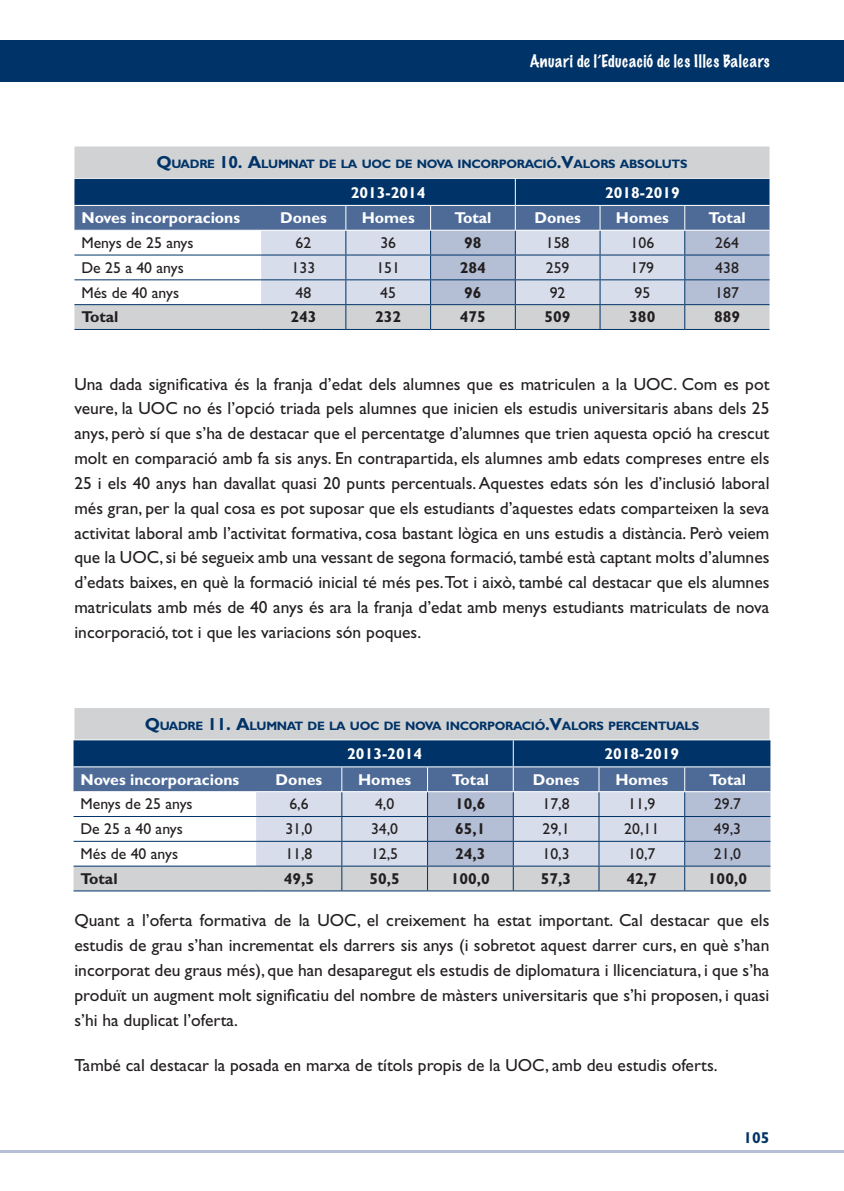
<style>
.page{position:relative;width:844px;height:1191px;background:#fff}
.page>*{position:absolute;margin:0;border:0;box-sizing:border-box;transform-origin:0 0}
.t1{font:17.5px/24.8px "Gill Sans Std";color:#231f20;text-align:justify}
.t2{font:15.75px "Gill Sans Std";color:#231f20}
.t3{font:700 15.75px "Gill Sans Std";color:#fff}
.t4{font:700 15.75px "Gill Sans Std";color:#231f20}
.t5{font:100 15.75px "Marker Felt";letter-spacing:.03em;color:#fff}
.t6{font:700 15.75px "Gill Sans Std";color:#003367}
.t7{font:700 12.25px "Gill Sans Std";letter-spacing:-.03em;color:#003367}
.s1{font-size:17.5px}
</style>
<div class="page">
<div style="left:0;top:40px;width:843px;height:42px;background:#003367"></div>
<hr style="left:0;top:1150px;width:843px;height:2px;background:#b4bed5">
<div style="left:74px;top:146px;width:695px;height:32px;background:#d1d2d4"></div>
<div style="left:74px;top:708px;width:695px;height:31px;background:#d1d2d4"></div>
<hr style="left:74px;top:329px;width:187px;height:1px;background:#003367">
<hr style="left:261px;top:329px;width:85px;height:1px;background:#003367">
<hr style="left:346px;top:329px;width:84px;height:1px;background:#003367">
<hr style="left:430px;top:329px;width:85px;height:1px;background:#003367">
<hr style="left:515px;top:329px;width:85px;height:1px;background:#003367">
<hr style="left:600px;top:329px;width:84px;height:1px;background:#003367">
<hr style="left:684px;top:329px;width:85px;height:1px;background:#003367">
<svg style="left:74px;top:179px;width:695px;height:150px;background:#97a8c0"></svg>
<hr style="left:74px;top:230px;width:187px;height:1px;background:#fff">
<hr style="left:261px;top:230px;width:85px;height:1px;background:#fff">
<hr style="left:346px;top:230px;width:84px;height:1px;background:#fff">
<hr style="left:430px;top:230px;width:85px;height:1px;background:#fff">
<hr style="left:515px;top:230px;width:85px;height:1px;background:#fff">
<hr style="left:600px;top:230px;width:84px;height:1px;background:#fff">
<hr style="left:684px;top:230px;width:85px;height:1px;background:#fff">
<svg style="left:73px;top:740px;width:697px;height:151px;background:#96a8bf"></svg>
<hr style="left:73px;top:791px;width:183px;height:1px;background:#fff">
<hr style="left:256px;top:791px;width:86px;height:1px;background:#fff">
<hr style="left:342px;top:791px;width:85px;height:1px;background:#fff">
<hr style="left:427px;top:791px;width:86px;height:1px;background:#fff">
<hr style="left:513px;top:791px;width:86px;height:1px;background:#fff">
<hr style="left:599px;top:791px;width:85px;height:1px;background:#fff">
<hr style="left:684px;top:791px;width:86px;height:1px;background:#fff">
<p class="t5" style="left:529px;top:49px;width:241px">Anuari de l’Educació de les Illes Balears</p>
<p class="t7" style="left:156px;top:157px;width:532px"><span class="s1">Q</span>UADRE <span class="s1">10. A</span>LUMNAT DE LA UOC DE NOVA INCORPORACIÓ<span class="s1">.V</span>ALORS ABSOLUTS</p>
<p class="t3" style="left:351px;top:183px;width:76px">2013-2014</p>
<p class="t3" style="left:605px;top:183px;width:76px">2018-2019</p>
<p class="t3" style="left:81px;top:208px;width:160px">Noves incorporacions</p>
<p class="t3" style="left:280px;top:208px;width:48px">Dones</p>
<p class="t3" style="left:361px;top:208px;width:54px">Homes</p>
<p class="t3" style="left:454px;top:208px;width:39px">Total</p>
<p class="t3" style="left:534px;top:208px;width:48px">Dones</p>
<p class="t3" style="left:615px;top:208px;width:54px">Homes</p>
<p class="t3" style="left:708px;top:208px;width:39px">Total</p>
<p class="t2" style="left:81px;top:234px;width:114px">Menys de 25 anys</p>
<p class="t2" style="left:295px;top:234px;width:17px">62</p>
<p class="t2" style="left:380px;top:234px;width:17px">36</p>
<p class="t4" style="left:464px;top:233px;width:19px">98</p>
<p class="t2" style="left:545px;top:234px;width:25px">158</p>
<p class="t2" style="left:630px;top:234px;width:25px">106</p>
<p class="t2" style="left:715px;top:234px;width:25px">264</p>
<p class="t2" style="left:81px;top:258px;width:104px">De 25 a 40 anys</p>
<p class="t2" style="left:291px;top:258px;width:25px">133</p>
<p class="t2" style="left:376px;top:258px;width:25px">151</p>
<p class="t4" style="left:459px;top:258px;width:28px">284</p>
<p class="t2" style="left:545px;top:258px;width:25px">259</p>
<p class="t2" style="left:630px;top:258px;width:25px">179</p>
<p class="t2" style="left:715px;top:258px;width:25px">438</p>
<p class="t2" style="left:81px;top:283px;width:99px">Més de 40 anys</p>
<p class="t2" style="left:295px;top:283px;width:17px">48</p>
<p class="t2" style="left:380px;top:283px;width:17px">45</p>
<p class="t4" style="left:464px;top:283px;width:19px">96</p>
<p class="t2" style="left:549px;top:283px;width:17px">92</p>
<p class="t2" style="left:634px;top:283px;width:17px">95</p>
<p class="t2" style="left:715px;top:283px;width:25px">187</p>
<p class="t4" style="left:81px;top:308px;width:39px">Total</p>
<p class="t4" style="left:290px;top:308px;width:28px">243</p>
<p class="t4" style="left:375px;top:308px;width:28px">232</p>
<p class="t4" style="left:459px;top:308px;width:28px">475</p>
<p class="t4" style="left:544px;top:308px;width:28px">509</p>
<p class="t4" style="left:629px;top:308px;width:28px">380</p>
<p class="t4" style="left:713px;top:308px;width:28px">889</p>
<p class="t1" style="left:74px;top:371px;width:696px">Una dada significativa és la franja d’edat dels alumnes que es matriculen a la UOC. Com es pot veure, la UOC no és l’opció triada pels alumnes que inicien els estudis universitaris abans dels 25 anys, però sí que s’ha de destacar que el percentatge d’alumnes que trien aquesta opció ha crescut molt en comparació amb fa sis anys. En contrapartida, els alumnes amb edats compreses entre els 25 i els 40 anys han davallat quasi 20 punts percentuals. Aquestes edats són les d’inclusió laboral més gran, per la qual cosa es pot suposar que els estudiants d’aquestes edats comparteixen la seva activitat laboral amb l’activitat formativa, cosa bastant lògica en uns estudis a distància. Però veiem que la UOC, si bé segueix amb una vessant de segona formació, també està captant molts d’alumnes d’edats baixes, en què la formació inicial té més pes. Tot i això, també cal destacar que els alumnes matriculats amb més de 40 anys és ara la franja d’edat amb menys estudiants matriculats de nova incorporació, tot i que les variacions són poques.</p>
<p class="t7" style="left:145px;top:718px;width:556px"><span class="s1">Q</span>UADRE <span class="s1">11. A</span>LUMNAT DE LA UOC DE NOVA INCORPORACIÓ<span class="s1">.V</span>ALORS PERCENTUALS</p>
<p class="t3" style="left:347px;top:744px;width:76px">2013-2014</p>
<p class="t3" style="left:604px;top:744px;width:76px">2018-2019</p>
<p class="t3" style="left:80px;top:770px;width:160px">Noves incorporacions</p>
<p class="t3" style="left:275px;top:770px;width:48px">Dones</p>
<p class="t3" style="left:358px;top:770px;width:54px">Homes</p>
<p class="t3" style="left:451px;top:770px;width:39px">Total</p>
<p class="t3" style="left:532px;top:770px;width:48px">Dones</p>
<p class="t3" style="left:615px;top:770px;width:54px">Homes</p>
<p class="t3" style="left:708px;top:770px;width:39px">Total</p>
<p class="t2" style="left:80px;top:795px;width:114px">Menys de 25 anys</p>
<p class="t2" style="left:289px;top:795px;width:21px">6,6</p>
<p class="t2" style="left:375px;top:795px;width:21px">4,0</p>
<p class="t4" style="left:455px;top:795px;width:32px">10,6</p>
<p class="t2" style="left:542px;top:795px;width:29px">17,8</p>
<p class="t2" style="left:628px;top:795px;width:29px">11,9</p>
<p class="t2" style="left:713px;top:795px;width:29px">29.7</p>
<p class="t2" style="left:80px;top:820px;width:104px">De 25 a 40 anys</p>
<p class="t2" style="left:285px;top:820px;width:29px">31,0</p>
<p class="t2" style="left:371px;top:820px;width:29px">34,0</p>
<p class="t4" style="left:455px;top:819px;width:32px">65,1</p>
<p class="t2" style="left:542px;top:820px;width:29px">29,1</p>
<p class="t2" style="left:624px;top:820px;width:36px">20,11</p>
<p class="t2" style="left:713px;top:820px;width:29px">49,3</p>
<p class="t2" style="left:80px;top:844px;width:99px">Més de 40 anys</p>
<p class="t2" style="left:285px;top:844px;width:29px">11,8</p>
<p class="t2" style="left:371px;top:844px;width:29px">12,5</p>
<p class="t4" style="left:455px;top:844px;width:32px">24,3</p>
<p class="t2" style="left:542px;top:844px;width:29px">10,3</p>
<p class="t2" style="left:628px;top:844px;width:29px">10,7</p>
<p class="t2" style="left:713px;top:844px;width:29px">21,0</p>
<p class="t4" style="left:80px;top:869px;width:39px">Total</p>
<p class="t4" style="left:283px;top:869px;width:32px">49,5</p>
<p class="t4" style="left:369px;top:869px;width:32px">50,5</p>
<p class="t4" style="left:450px;top:869px;width:41px">100,0</p>
<p class="t4" style="left:540px;top:869px;width:32px">57,3</p>
<p class="t4" style="left:626px;top:869px;width:32px">42,7</p>
<p class="t4" style="left:707px;top:869px;width:41px">100,0</p>
<p class="t1" style="left:74px;top:908px;width:696px">Quant a l’oferta formativa de la UOC, el creixement ha estat important. Cal destacar que els estudis de grau s’han incrementat els darrers sis anys (i sobretot aquest darrer curs, en què s’han incorporat deu graus més), que han desaparegut els estudis de diplomatura i llicenciatura, i que s’ha produït un augment molt significatiu del nombre de màsters universitaris que s’hi proposen, i quasi s’hi ha duplicat l’oferta.</p>
<p class="t1" style="left:74px;top:1053px;width:644px">També cal destacar la posada en marxa de títols propis de la UOC, amb deu estudis oferts.</p>
<p class="t6" style="left:743px;top:1128px;width:28px">105</p>
</div>
